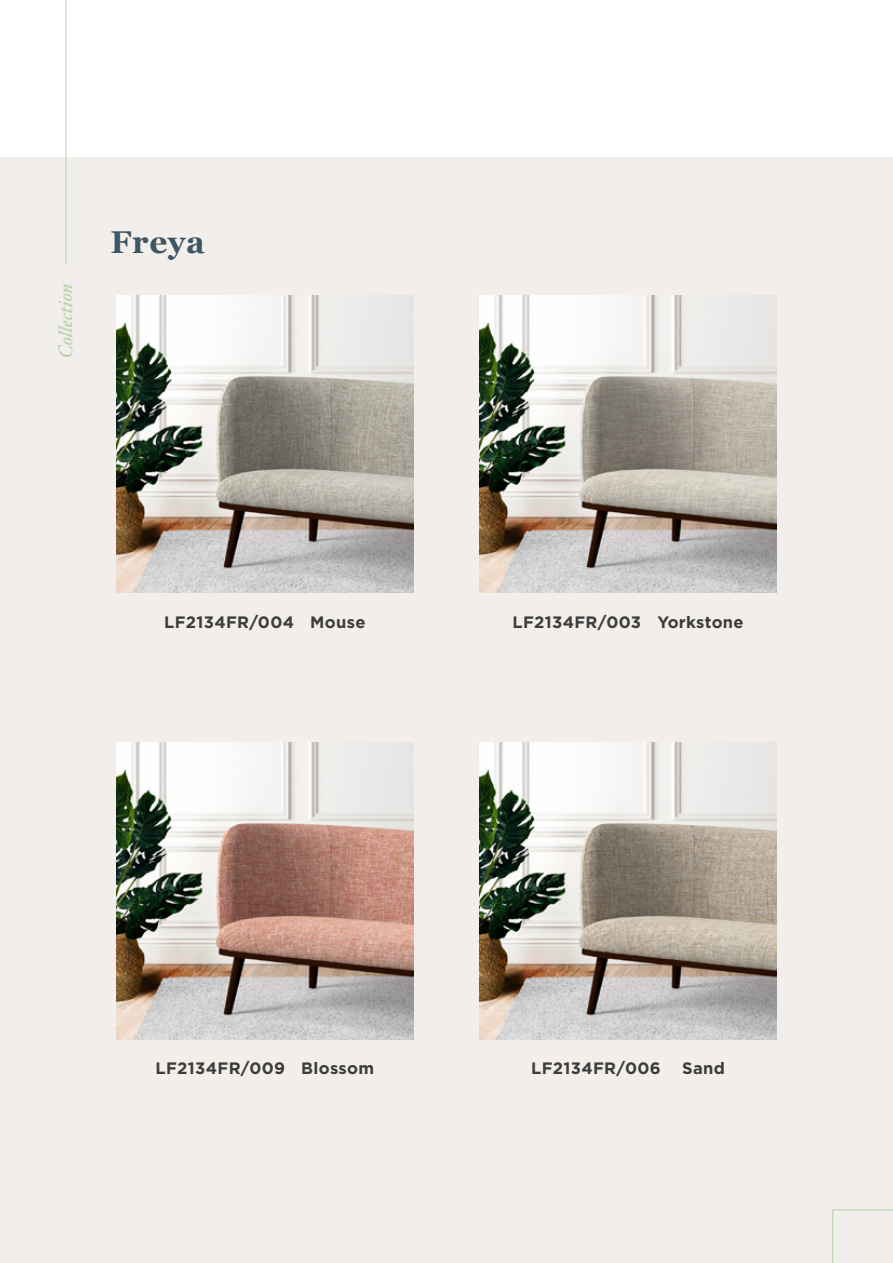
<style>
.page{position:relative;width:893px;height:1263px;background:#fff}
.page>*{position:absolute;margin:0;border:0;box-sizing:border-box;transform-origin:0 0}
.t1{font:700 31.5px "Georgia";letter-spacing:.02em;color:#3f5563}
.t2{font:italic 19.5px "Hoefler Text";color:#b6d1aa}
.t3{font:700 16.5px "Gotham";letter-spacing:.02em;color:#3c3c3b}
</style>
<div class="page">
<div style="left:0;top:157px;width:893px;height:1106px;background:#f2eeec"></div>
<hr style="left:66px;top:0;width:1px;height:264px;background:#b6d1aa">
<svg style="left:832px;top:1209px;width:61px;height:54px"></svg>
<img style="left:116px;top:296px;width:297px;height:297px">
<img style="left:480px;top:296px;width:297px;height:297px">
<img style="left:480px;top:742px;width:297px;height:297px">
<img style="left:116px;top:742px;width:297px;height:297px">
<p class="t2" style="left:58px;top:358px;width:76px;rotate:-90deg">Collection</p>
<h1 class="t1" style="left:111px;top:225px;width:96px">Freya</h1>
<p class="t3" style="left:164px;top:611px;width:203px">LF2134FR/004 Mouse</p>
<p class="t3" style="left:513px;top:611px;width:233px">LF2134FR/003 Yorkstone</p>
<p class="t3" style="left:156px;top:1057px;width:220px">LF2134FR/009 Blossom</p>
<p class="t3" style="left:531px;top:1057px;width:131px">LF2134FR/006</p>
<p class="t3" style="left:682px;top:1057px;width:44px">Sand</p>
</div>
